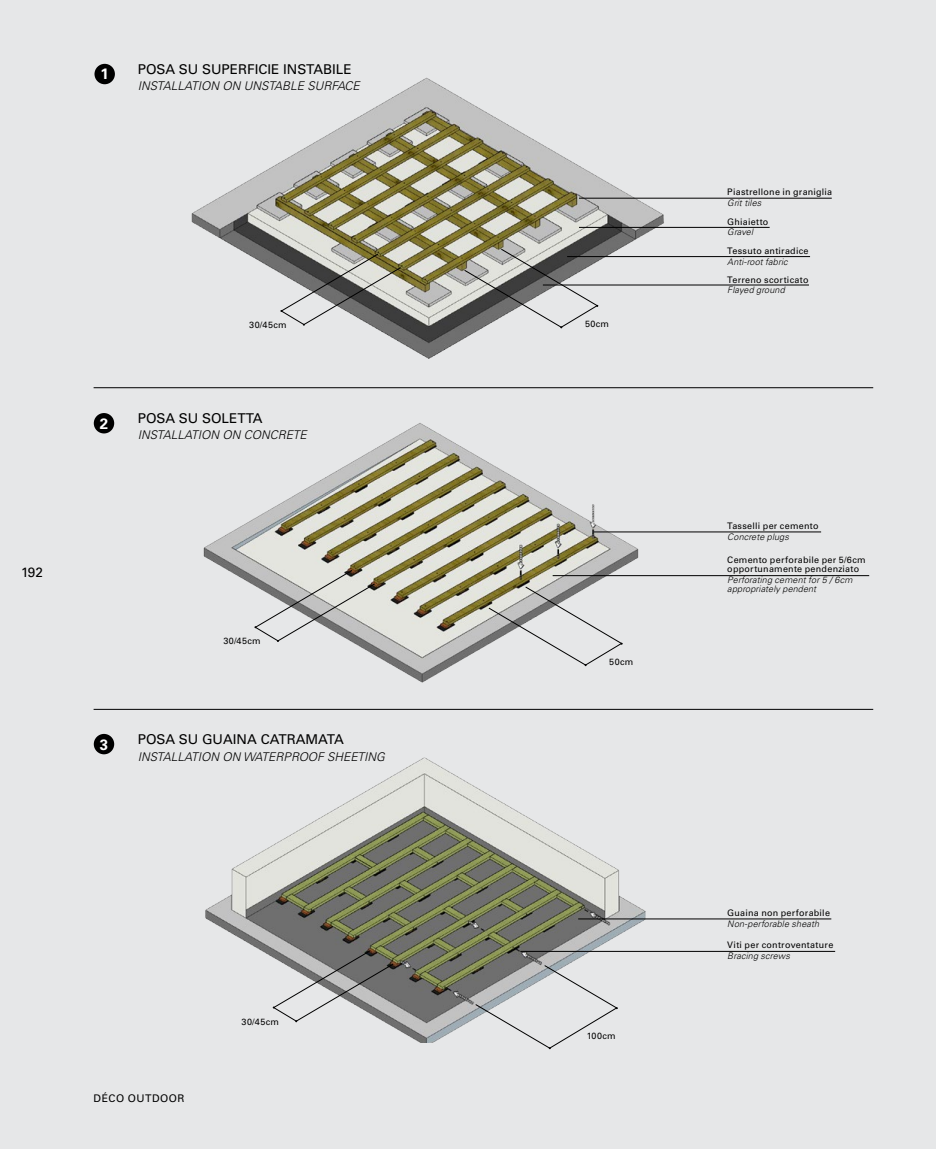
<style>
.page{position:relative;width:936px;height:1149px;background:#fff}
.page>*{position:absolute;margin:0;border:0;box-sizing:border-box;transform-origin:0 0}
.t1{font:700 15px "Univers LT Std";color:#fff}
.t2{font:13.5px "Univers LT Std";color:#000}
.t3{font:italic 300 12px "Univers LT Std";color:#000}
.t4{font:10.5px "Univers LT Std";letter-spacing:.05em;color:#000}
.t5{font:9px/9px "Univers LT Std";letter-spacing:.03em;color:#000}
.t6{font:italic 300 9px/9px "Univers LT Std";letter-spacing:.015em;color:#000}
</style>
<div class="page">
<div style="left:0;top:0;width:935px;height:1148px;background:#e6e7e8"></div>
<div style="left:94px;top:64px;width:21px;height:20px;background:#000;border-radius:50%"></div>
<div style="left:94px;top:413px;width:20px;height:20px;background:#000;border-radius:50%"></div>
<div style="left:94px;top:733px;width:20px;height:21px;background:#000;border-radius:50%"></div>
<hr style="left:94px;top:387px;width:779px;height:1px;background:#000">
<hr style="left:94px;top:709px;width:779px;height:1px;background:#000">
<img style="left:191px;top:77px;width:477px;height:282px">
<img style="left:203px;top:423px;width:447px;height:260px">
<img style="left:205px;top:757px;width:463px;height:285px">
<svg style="left:464px;top:248px;width:134px;height:80px"></svg>
<svg style="left:488px;top:586px;width:134px;height:80px"></svg>
<svg style="left:475px;top:964px;width:143px;height:84px"></svg>
<svg style="left:280px;top:253px;width:121px;height:72px"></svg>
<svg style="left:254px;top:569px;width:121px;height:72px"></svg>
<svg style="left:273px;top:949px;width:120px;height:72px"></svg>
<hr style="left:543px;top:285px;width:266px;height:1px;background:#000">
<hr style="left:567px;top:256px;width:243px;height:1px;background:#000">
<hr style="left:579px;top:227px;width:190px;height:1px;background:#000">
<hr style="left:552px;top:575px;width:317px;height:1px;background:#000">
<hr style="left:579px;top:198px;width:252px;height:1px;background:#000">
<hr style="left:593px;top:531px;width:228px;height:1px;background:#000">
<hr style="left:578px;top:918px;width:253px;height:1px;background:#000">
<hr style="left:520px;top:950px;width:315px;height:1px;background:#000">
<h1 class="t1" style="left:100px;top:65px;width:10px">1</h1>
<h2 class="t2" style="left:138px;top:61px;width:75px">posa su sup</h2>
<h2 class="t2" style="left:230px;top:61px;width:24px">erfici</h2>
<h2 class="t2" style="left:271px;top:61px;width:82px">e instabile</h2>
<h3 class="t3" style="left:138px;top:79px;width:12px">Insta</h3>
<h3 class="t3" style="left:171px;top:79px;width:22px">llation</h3>
<h3 class="t3" style="left:222px;top:79px;width:39px">on unsta</h3>
<h3 class="t3" style="left:282px;top:79px;width:79px">ble surface</h3>
<h2 class="t2" style="left:21px;top:564px;width:23px">192</h2>
<p class="t5" style="left:249px;top:320px;width:39px">30/45cm</p>
<h1 class="t1" style="left:100px;top:414px;width:10px">2</h1>
<h2 class="t2" style="left:138px;top:409px;width:93px">Posa su soletta</h2>
<h3 class="t3" style="left:138px;top:427px;width:8px">insta</h3>
<h3 class="t3" style="left:171px;top:427px;width:22px">llation</h3>
<h3 class="t3" style="left:222px;top:427px;width:31px">on conc</h3>
<h3 class="t3" style="left:278px;top:427px;width:31px">rete</h3>
<p class="t5" style="left:223px;top:636px;width:39px">30/45cm</p>
<h1 class="t1" style="left:100px;top:735px;width:10px">3</h1>
<h2 class="t2" style="left:138px;top:731px;width:85px">posa su guaina</h2>
<h2 class="t2" style="left:261px;top:731px;width:47px">catrama</h2>
<h2 class="t2" style="left:327px;top:731px;width:16px">ta</h2>
<h3 class="t3" style="left:138px;top:749px;width:8px">insta</h3>
<h3 class="t3" style="left:171px;top:749px;width:22px">llation</h3>
<h3 class="t3" style="left:222px;top:749px;width:30px">on wat</h3>
<h3 class="t3" style="left:268px;top:749px;width:40px">erproof</h3>
<h3 class="t3" style="left:327px;top:749px;width:59px">sheeting</h3>
<p class="t4" style="left:94px;top:1091px;width:93px">déco outdoor</p>
<p class="t5" style="left:242px;top:1016px;width:39px">30/45cm</p>
<p class="t5" style="left:585px;top:319px;width:26px">50cm</p>
<p class="t5" style="left:609px;top:657px;width:26px">50cm</p>
<p class="t5" style="left:727px;top:187px;width:106px">Piastrellone in graniglia</p>
<p class="t6" style="left:727px;top:198px;width:36px">Grit tiles</p>
<p class="t5" style="left:727px;top:217px;width:43px">Ghiaietto</p>
<p class="t6" style="left:727px;top:228px;width:28px">Gravel</p>
<p class="t5" style="left:727px;top:246px;width:83px">Tessuto antiradice</p>
<p class="t6" style="left:727px;top:257px;width:62px">Anti-root fabric</p>
<p class="t5" style="left:727px;top:275px;width:83px">Terreno scorticato</p>
<p class="t6" style="left:727px;top:286px;width:59px">Flayed ground</p>
<p class="t5" style="left:727px;top:521px;width:93px">Tasselli per cemento</p>
<p class="t6" style="left:727px;top:532px;width:63px">Concrete plugs</p>
<p class="t5" style="left:727px;top:555px;width:140px">Cemento perforabile per 5/6cm opportunamente pendenziato</p>
<p class="t6" style="left:727px;top:575px;width:127px">Perforating cement for 5 / 6cm appropriately pendent</p>
<p class="t5" style="left:586px;top:1031px;width:31px">100cm</p>
<p class="t5" style="left:727px;top:908px;width:104px">Guaina non perforabile</p>
<p class="t6" style="left:727px;top:918px;width:93px">Non-perforable sheath</p>
<p class="t5" style="left:727px;top:940px;width:107px">Viti per controventature</p>
<p class="t6" style="left:727px;top:951px;width:64px">Bracing screws</p>
</div>
